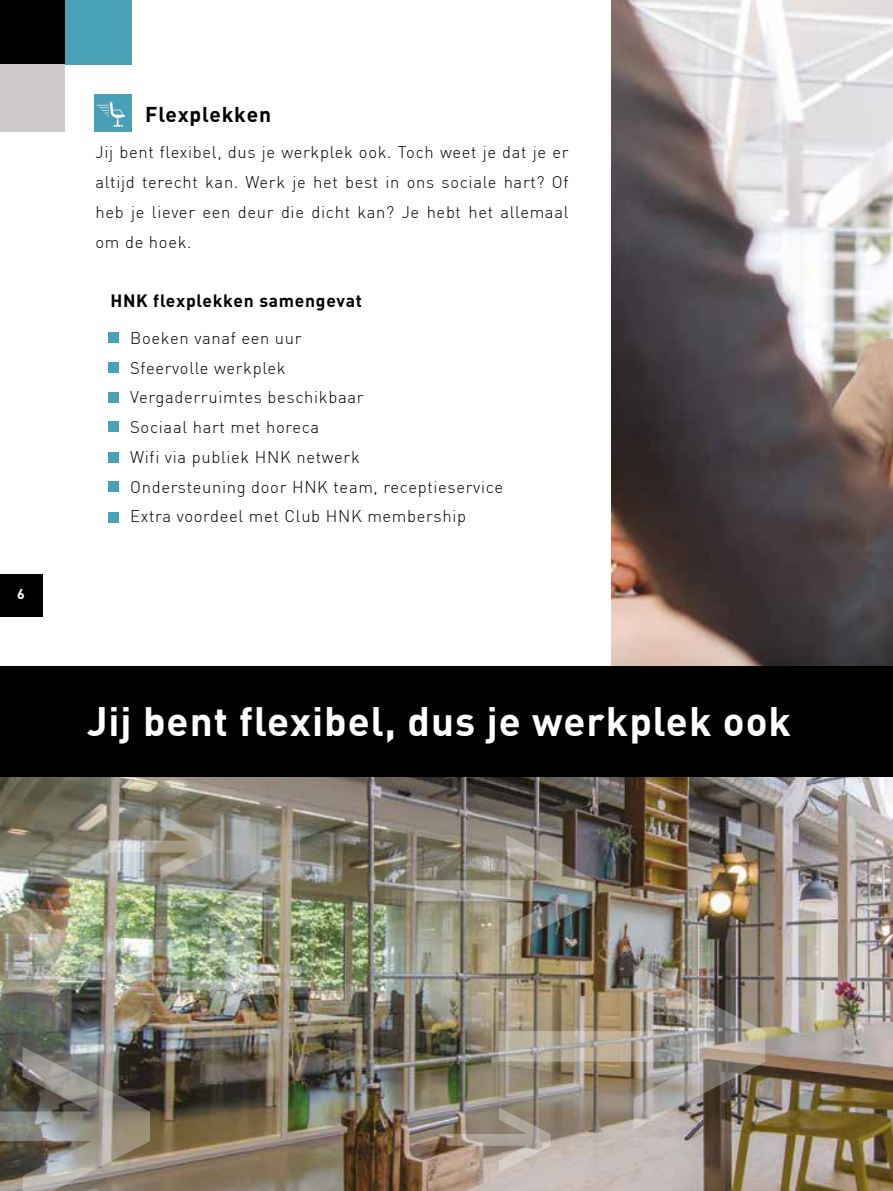
<style>
.page{position:relative;width:893px;height:1191px;background:#fff}
.page>*{position:absolute;margin:0;border:0;box-sizing:border-box;transform-origin:0 0}
.t1{font:700 40.25px "DIN Pro";letter-spacing:.025em;color:#fff}
.t2{font:700 21px "DIN Pro";letter-spacing:.04em;color:#000}
.t3{font:700 17.5px "DIN Pro";letter-spacing:.04em;color:#000}
.t4{font:300 16.62px/29.8px "DIN Pro";letter-spacing:.04em;color:#000;text-align:justify}
.t5{font:700 14px "DIN Pro";color:#fff}
</style>
<div class="page">
<img style="left:612px;top:0;width:281px;height:666px">
<img style="left:0;top:776px;width:893px;height:415px">
<svg style="left:0;top:1046px;width:150px;height:145px;background:#7d796f"></svg>
<svg style="left:108px;top:814px;width:104px;height:64px;background:#9f9b8f"></svg>
<img style="left:178px;top:960px;width:84px;height:49px">
<img style="left:415px;top:834px;width:181px;height:113px">
<svg style="left:446px;top:1107px;width:105px;height:65px;background:#ab9d91"></svg>
<img style="left:498px;top:964px;width:267px;height:165px">
<div style="left:0;top:574px;width:42px;height:42px;background:#000"></div>
<div style="left:0;top:666px;width:893px;height:110px;background:#000"></div>
<div style="left:94px;top:94px;width:37px;height:37px;background:#49a0b6"></div>
<svg style="left:97px;top:102px;width:28px;height:25px"></svg>
<div style="left:65px;top:0;width:67px;height:65px;background:#48a1b5"></div>
<div style="left:0;top:0;width:65px;height:65px;background:#000"></div>
<div style="left:0;top:65px;width:65px;height:67px;background:#cec9cc"></div>
<div style="left:109px;top:333px;width:10px;height:10px;background:#48a1b5"></div>
<div style="left:109px;top:362px;width:10px;height:10px;background:#48a1b5"></div>
<div style="left:109px;top:392px;width:10px;height:10px;background:#48a1b5"></div>
<div style="left:109px;top:421px;width:10px;height:10px;background:#48a1b5"></div>
<div style="left:109px;top:452px;width:10px;height:10px;background:#48a1b5"></div>
<div style="left:109px;top:481px;width:10px;height:10px;background:#48a1b5"></div>
<div style="left:109px;top:512px;width:10px;height:10px;background:#48a1b5"></div>
<p class="t5" style="left:17px;top:585px;width:9px">6</p>
<p class="t2" style="left:145px;top:100px;width:127px">Flexplekken</p>
<p class="t4" style="left:95px;top:137px;width:475px">Jij bent flexibel, dus je werkplek ook. Toch weet je dat je er altijd terecht kan. Werk je het best in ons sociale hart? Of heb je liever een deur die dicht kan? Je hebt het allemaal om de hoek.</p>
<p class="t3" style="left:110px;top:289px;width:253px">HNK flexplekken samengevat</p>
<p class="t4" style="left:130px;top:323px;width:374px;text-align:left">Boeken vanaf een uur<br>Sfeervolle werkplek<br>Vergaderruimtes beschikbaar<br>Sociaal hart met horeca<br>Wifi via publiek HNK netwerk<br>Ondersteuning door HNK team, receptieservice<br>Extra voordeel met Club HNK membership</p>
<h1 class="t1" style="left:87px;top:695px;width:706px">Jij bent flexibel, dus je werkplek ook</h1>
</div>
